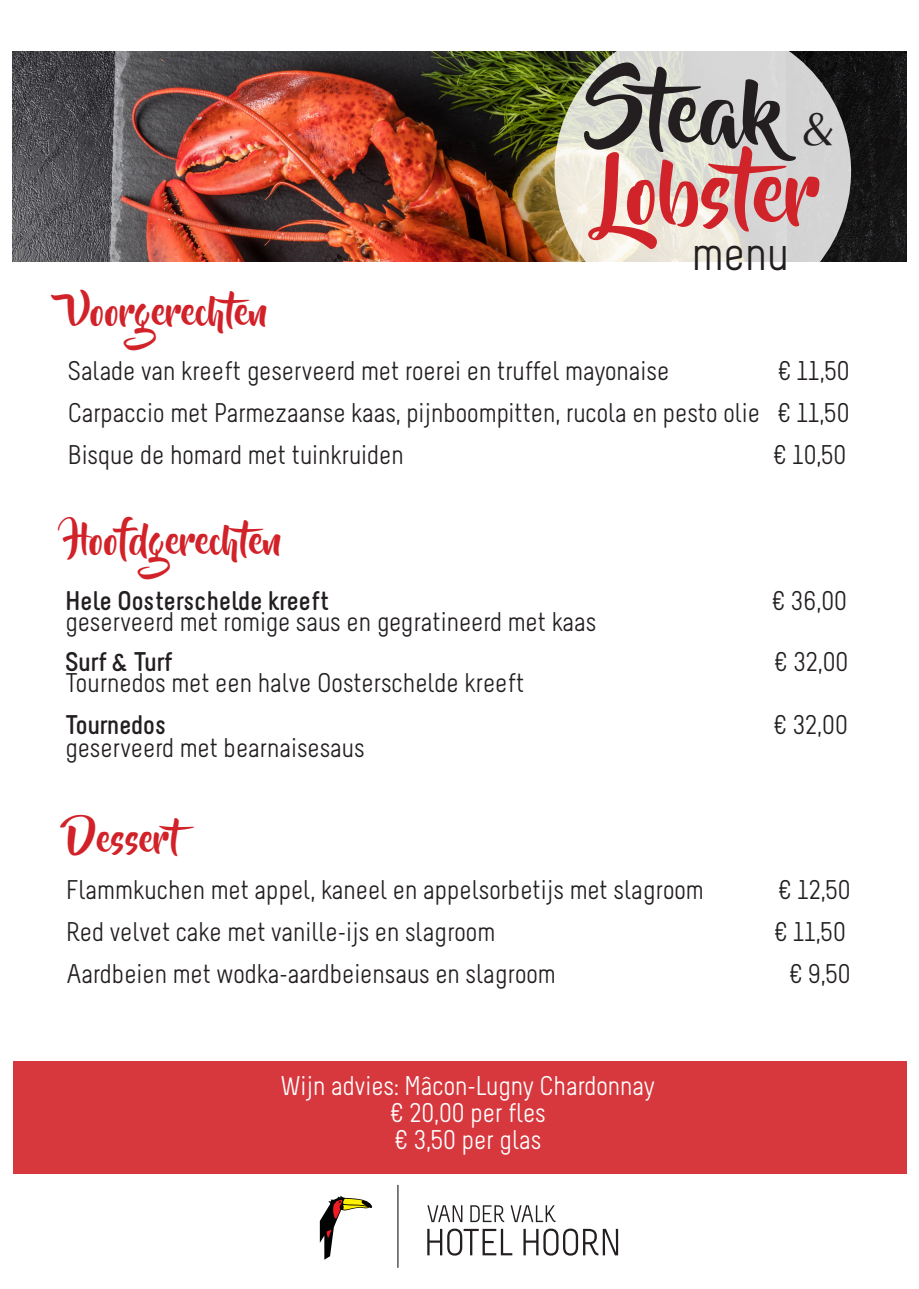
<style>
.page{position:relative;width:919px;height:1289px;background:#fff}
.page>*{position:absolute;margin:0;border:0;box-sizing:border-box;transform-origin:0 0}
.t1{font:84px "Beyond The Mountains";color:#d1232a}
.t2{font:84px "Beyond The Mountains";color:#231f20}
.t3{font:48px "Melbourne";color:#231f20}
.t4{font:37.5px "Beyond The Mountains";color:#d22229}
.t5{font:27px "Melbourne";color:#231f20}
.t6{font:27px/27px "Melbourne";color:#fff;text-align:center}
.t7{font:700 27px "Melbourne";color:#231f20}
.s1{font-family:"Optima";font-size:48px}
</style>
<div class="page">
<img style="left:13px;top:51px;width:893px;height:211px">
<hr style="left:397px;top:1184px;width:1px;height:83px;background:#010202">
<svg style="left:427px;top:1205px;width:35px;height:16px"></svg>
<svg style="left:470px;top:1205px;width:34px;height:16px"></svg>
<svg style="left:510px;top:1205px;width:45px;height:16px"></svg>
<svg style="left:320px;top:1195px;width:53px;height:64px"></svg>
<svg style="left:427px;top:1228px;width:85px;height:27px"></svg>
<svg style="left:523px;top:1228px;width:95px;height:27px"></svg>
<div style="left:14px;top:1061px;width:893px;height:113px;background:#d6383e"></div>
<svg style="left:554px;top:24px;width:297px;height:295px"></svg>
<p class="t2" style="left:585px;top:67px;width:251px">Steak <span class="s1">&amp;</span></p>
<p class="t1" style="left:601px;top:146px;width:220px">Lobster</p>
<p class="t3" style="left:691px;top:227px;width:98px">menu</p>
<p class="t4" style="left:68px;top:291px;width:201px">Voorgerechten</p>
<p class="t5" style="left:68px;top:355px;width:603px">Salade van kreeft geserveerd met roerei en truffel mayonaise</p>
<p class="t5" style="left:777px;top:355px;width:74px">€ 11,50</p>
<p class="t5" style="left:68px;top:397px;width:783px">Carpaccio met Parmezaanse kaas, pijnboompitten, rucola en pesto olie € 11,50</p>
<p class="t5" style="left:68px;top:439px;width:337px">Bisque de homard met tuinkruiden</p>
<p class="t5" style="left:772px;top:439px;width:75px">€ 10,50</p>
<p class="t4" style="left:68px;top:519px;width:216px">Hoofdgerechten</p>
<p class="t7" style="left:65px;top:586px;width:265px">Hele Oosterschelde kreeft</p>
<p class="t5" style="left:771px;top:585px;width:77px">€ 36,00</p>
<p class="t5" style="left:65px;top:606px;width:532px">geserveerd met romige saus en gegratineerd met kaas</p>
<p class="t7" style="left:65px;top:648px;width:108px">Surf &amp; Turf</p>
<p class="t5" style="left:773px;top:647px;width:76px">€ 32,00</p>
<p class="t5" style="left:65px;top:668px;width:460px">Tournedos met een halve Oosterschelde kreeft</p>
<p class="t7" style="left:65px;top:711px;width:102px">Tournedos</p>
<p class="t5" style="left:772px;top:710px;width:76px">€ 32,00</p>
<p class="t5" style="left:65px;top:732px;width:301px">geserveerd met bearnaisesaus</p>
<p class="t4" style="left:68px;top:818px;width:139px">Dessert</p>
<p class="t5" style="left:66px;top:875px;width:639px">Flammkuchen met appel, kaneel en appelsorbetijs met slagroom</p>
<p class="t5" style="left:777px;top:875px;width:74px">€ 12,50</p>
<p class="t5" style="left:66px;top:917px;width:430px">Red velvet cake met vanille-ijs en slagroom</p>
<p class="t5" style="left:773px;top:917px;width:74px">€ 11,50</p>
<p class="t5" style="left:66px;top:959px;width:491px">Aardbeien met wodka-aardbeiensaus en slagroom</p>
<p class="t5" style="left:788px;top:959px;width:64px">€ 9,50</p>
<p class="t6" style="left:280px;top:1072px;width:376px">Wijn advies: Mâcon-Lugny Chardonnay € 20,00 per fles</p>
<p class="t6" style="left:394px;top:1126px;width:149px">€ 3,50 per glas</p>
</div>
